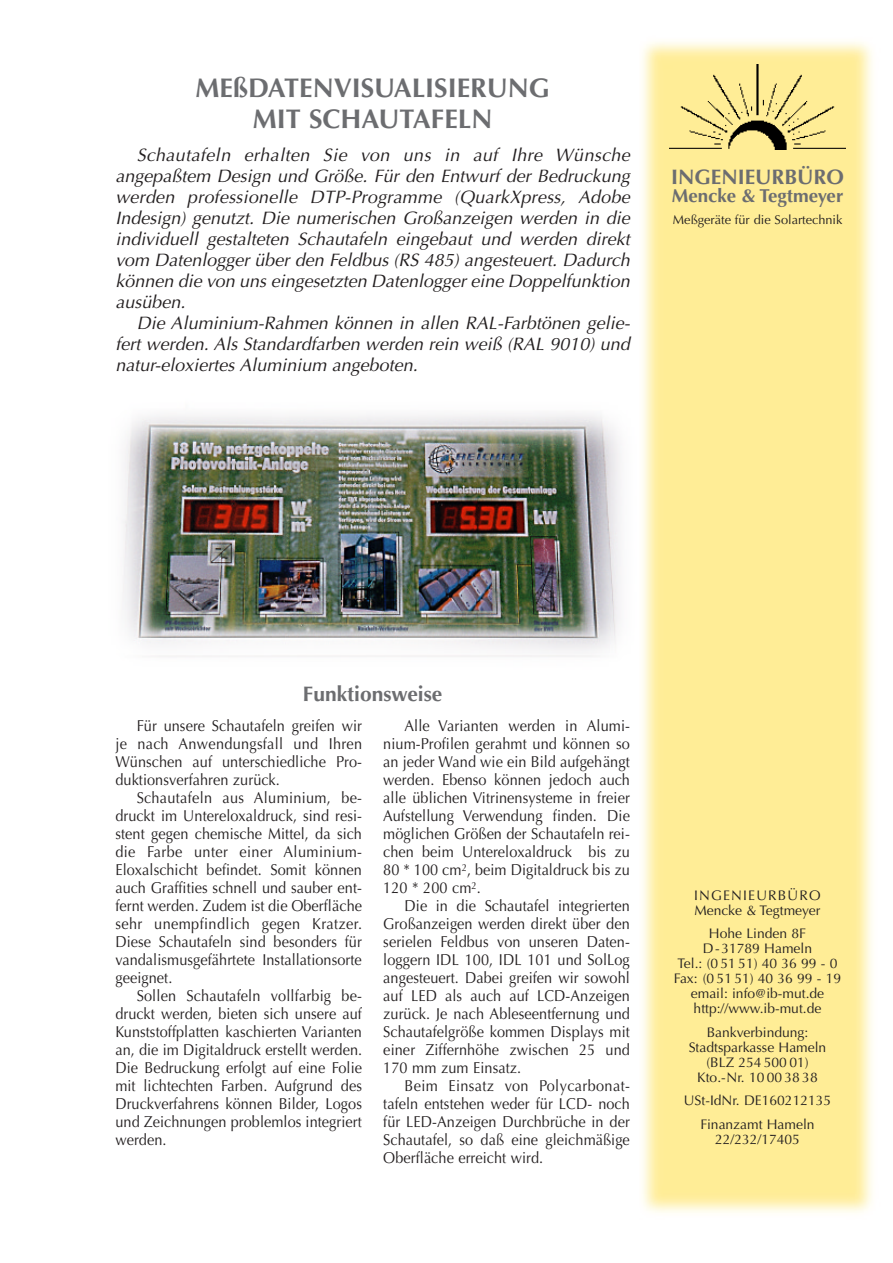
<style>
.page{position:relative;width:893px;height:1263px;background:#fff}
.page>*{position:absolute;margin:0;border:0;box-sizing:border-box;transform-origin:0 0}
.t1{font:700 27px/31.5px "Optima";color:#6c6d70;text-align:center}
.t2{font:700 21px "Optima";color:#6c6d70}
.t3{font:700 18.75px "Optima";color:#6c6d70}
.t4{font:italic 18px/21px "Optima";color:#231f20;text-align:justify}
.t5{font:15.75px/18px "Optima";letter-spacing:.005em;color:#231f20;text-align:justify;scale:.92 1}
.t6{font:13.8px/15px "Optima";color:#231f20;text-align:center}
.t7{font:12.75px "Optima";color:#231f20}
</style>
<div class="page">
<img style="left:123px;top:414px;width:498px;height:243px">
<img style="left:642px;top:42px;width:230px;height:1171px">
<img style="left:669px;top:65px;width:177px;height:85px">
<h1 class="t1" style="left:196px;top:72px;width:356px">MEßDATENVISUALISIERUNG<br>MIT SCHAUTAFELN</h1>
<p class="t4" style="left:115px;top:144px;width:516px;text-indent:21px">Schautafeln erhalten Sie von uns in auf Ihre Wünsche angepaßtem Design und Größe. Für den Entwurf der Bedruckung werden professionelle DTP-Programme (QuarkXpress, Adobe Indesign) genutzt. Die numerischen Großanzeigen werden in die individuell gestalteten Schautafeln eingebaut und werden direkt vom Datenlogger über den Feldbus (RS 485) angesteuert. Dadurch können die von uns eingesetzten Datenlogger eine Doppelfunktion ausüben.</p>
<p class="t4" style="left:115px;top:312px;width:516px;text-indent:21px">Die Aluminium-Rahmen können in allen RAL-Farbtönen gelie&shy;fert werden. Als Standardfarben werden rein weiß (RAL 9010) und natur-eloxiertes Aluminium angeboten.</p>
<h2 class="t2" style="left:671px;top:164px;width:174px">INGENIEURBÜRO</h2>
<p class="t3" style="left:672px;top:185px;width:173px">Mencke &amp; Tegtmeyer</p>
<p class="t7" style="left:673px;top:212px;width:171px">Meßgeräte für die Solartechnik</p>
<h2 class="t2" style="left:303px;top:681px;width:141px">Funktionsweise</h2>
<p class="t5" style="left:115px;top:717px;width:270px;text-indent:21px">Für unsere Schautafeln greifen wir je nach Anwendungsfall und Ihren Wünschen auf unterschiedliche Pro&shy;duktionsverfahren zurück.</p>
<p class="t5" style="left:115px;top:789px;width:270px;text-indent:21px">Schautafeln aus Aluminium, be&shy;druckt im Untereloxaldruck, sind resi&shy;stent gegen chemische Mittel, da sich die Farbe unter einer Aluminium-Eloxalschicht befindet. Somit können auch Graffities schnell und sauber ent&shy;fernt werden. Zudem ist die Oberfläche sehr unempfindlich gegen Kratzer.<br>Diese Schautafeln sind besonders für vandalismusgefährtete Installationsorte geeignet.</p>
<p class="t5" style="left:115px;top:987px;width:270px;text-indent:21px">Sollen Schautafeln vollfarbig be&shy;druckt werden, bieten sich unsere auf Kunststoffplatten kaschierten Varianten an, die im Digitaldruck erstellt werden.<br>Die Bedruckung erfolgt auf eine Folie mit lichtechten Farben. Aufgrund des Druckverfahrens können Bilder, Logos und Zeichnungen problemlos integriert werden.</p>
<p class="t5" style="left:383px;top:717px;width:270px;text-indent:21px">Alle Varianten werden in Alumi&shy;nium-Profilen gerahmt und können so an jeder Wand wie ein Bild aufgehängt werden. Ebenso können jedoch auch alle üblichen Vitrinensysteme in freier Aufstellung Verwendung finden. Die möglichen Größen der Schautafeln rei&shy;chen beim Untereloxaldruck bis zu 80 * 100 cm<sup>2</sup>, beim Digitaldruck bis zu 120 * 200 cm<sup>2</sup>.</p>
<p class="t5" style="left:383px;top:897px;width:270px;text-indent:21px">Die in die Schautafel integrierten Großanzeigen werden direkt über den serielen Feldbus von unseren Daten&shy;loggern IDL 100, IDL 101 und SolLog angesteuert. Dabei greifen wir sowohl auf LED als auch auf LCD-Anzeigen zurück. Je nach Ableseentfernung und Schautafelgröße kommen Displays mit einer Ziffernhöhe zwischen 25 und 170 mm zum Einsatz.</p>
<p class="t5" style="left:383px;top:1077px;width:270px;text-indent:21px">Beim Einsatz von Polycarbonat&shy;tafeln entstehen weder für LCD- noch für LED-Anzeigen Durchbrüche in der Schautafel, so daß eine gleichmäßige Oberfläche erreicht wird.</p>
<p class="t6" style="left:694px;top:888px;width:128px;text-align:left">INGENIEURBÜRO<br>Mencke &amp; Tegtmeyer</p>
<p class="t6" style="left:674px;top:926px;width:169px">Hohe Linden 8F<br>D-31789 Hameln<br>Tel.: (0 51 51) 40 36 99 - 0<br>Fax: (0 51 51) 40 36 99 - 19 email: info@ib-mut.de http://www.ib-mut.de</p>
<p class="t6" style="left:689px;top:1025px;width:139px">Bankverbindung:<br>Stadtsparkasse Hameln (BLZ 254 500 01)<br>Kto.-Nr. 10 00 38 38</p>
<p class="t6" style="left:684px;top:1089px;width:149px;line-height:23.5px">USt-IdNr. DE160212135<br>Finanzamt Hameln</p>
<p class="t6" style="left:715px;top:1132px;width:86px">22/232/17405</p>
</div>
